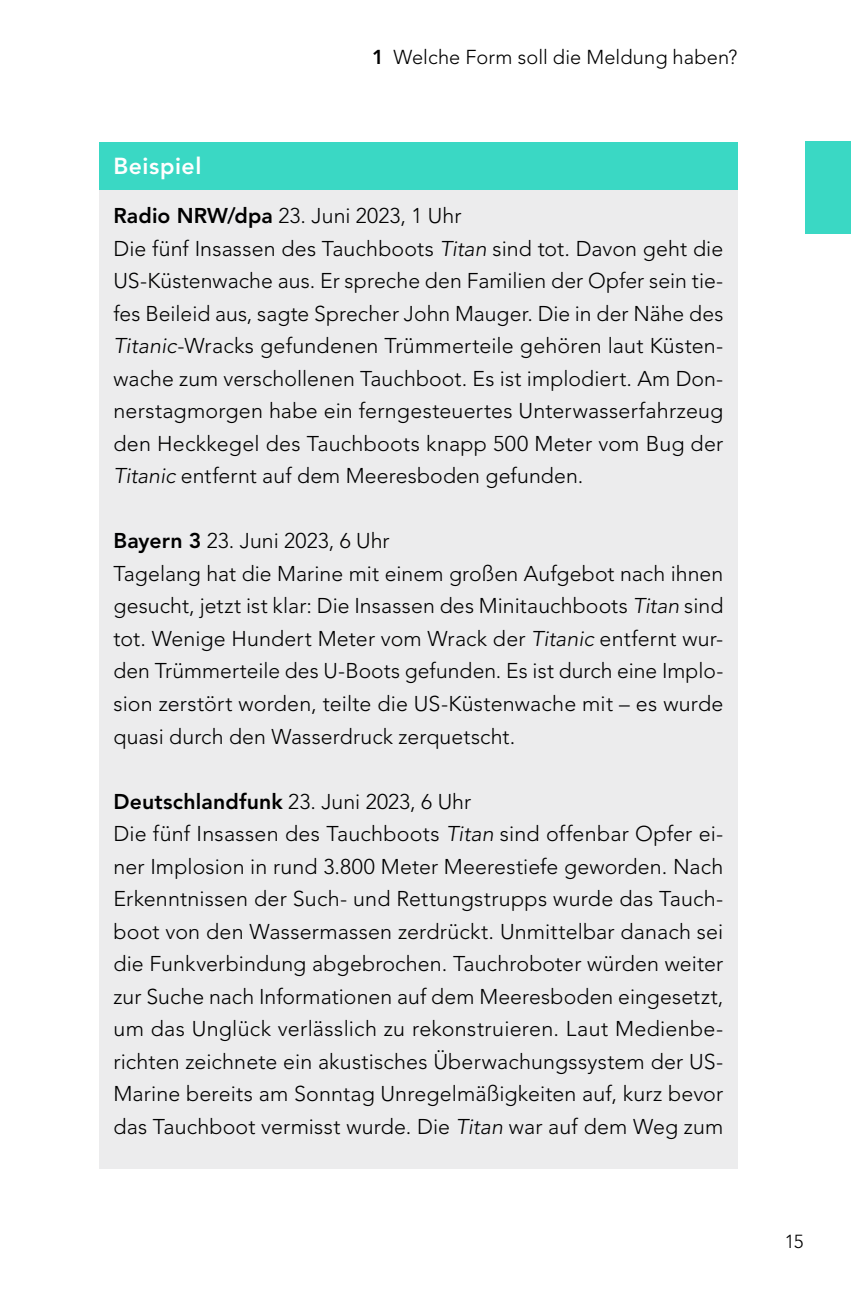
<style>
.page{position:relative;width:851px;height:1312px;background:#fff}
.page>*{position:absolute;margin:0;border:0;box-sizing:border-box;transform-origin:0 0}
.t1{font:800 23px "Avenir LT Pro";letter-spacing:.025em;color:#fff}
.t2{font:300 21.25px/32.5px "Avenir LT Pro";letter-spacing:.005em;color:#000}
.t3{font:300 20px "Avenir LT Pro";letter-spacing:.005em;color:#000}
.t4{font:300 18.75px "Avenir LT Pro";color:#000}
.s1{font-weight:800}
.s2{font-style:italic}
</style>
<div class="page">
<div style="left:99px;top:142px;width:638px;height:48px;background:#3ad8c4"></div>
<div style="left:99px;top:190px;width:638px;height:978px;background:#ececed"></div>
<div style="left:804px;top:142px;width:46px;height:92px;background:#3ad8c4"></div>
<p class="t3" style="left:372px;top:45px;width:367px"><span class="s1">1</span> Welche Form soll die Meldung haben?</p>
<p class="t1" style="left:113px;top:153px;width:89px">Beispiel</p>
<p class="t2" style="left:113px;top:199px;width:611px"><span class="s1">Radio NRW/dpa</span> 23. Juni 2023, 1 Uhr<br>Die fünf Insassen des Tauchboots <span class="s2">Titan</span> sind tot. Davon geht die US-Küstenwache aus. Er spreche den Familien der Opfer sein tie&shy;fes Beileid aus, sagte Sprecher John Mauger. Die in der Nähe des <span class="s2">Titanic</span>-Wracks gefundenen Trümmerteile gehören laut Küsten&shy;wache zum verschollenen Tauchboot. Es ist implodiert. Am Don&shy;nerstagmorgen habe ein ferngesteuertes Unterwasserfahrzeug den Heckkegel des Tauchboots knapp 500 Meter vom Bug der <span class="s2">Titanic</span> entfernt auf dem Meeresboden gefunden.</p>
<p class="t2" style="left:113px;top:524px;width:611px"><span class="s1">Bayern 3</span> 23. Juni 2023, 6 Uhr<br>Tagelang hat die Marine mit einem großen Aufgebot nach ihnen gesucht, jetzt ist klar: Die Insassen des Minitauchboots <span class="s2">Titan</span> sind tot. Wenige Hundert Meter vom Wrack der <span class="s2">Titanic</span> entfernt wur&shy;den Trümmerteile des U-Boots gefunden. Es ist durch eine Implo&shy;sion zerstört worden, teilte die US-Küstenwache mit – es wurde quasi durch den Wasserdruck zerquetscht.</p>
<p class="t2" style="left:113px;top:784px;width:611px"><span class="s1">Deutschlandfunk</span> 23. Juni 2023, 6 Uhr<br>Die fünf Insassen des Tauchboots <span class="s2">Titan</span> sind offenbar Opfer ei&shy;ner Implosion in rund 3.800 Meter Meerestiefe geworden. Nach Erkenntnissen der Such- und Rettungstrupps wurde das Tauch&shy;boot von den Wassermassen zerdrückt. Unmittelbar danach sei die Funkverbindung abgebrochen. Tauchroboter würden weiter zur Suche nach Informationen auf dem Meeresboden eingesetzt, um das Unglück verlässlich zu rekonstruieren. Laut Medienbe&shy;richten zeichnete ein akustisches Überwachungssystem der US-Marine bereits am Sonntag Unregelmäßigkeiten auf, kurz bevor das Tauchboot vermisst wurde. Die <span class="s2">Titan</span> war auf dem Weg zum</p>
<p class="t4" style="left:784px;top:1229px;width:20px">15</p>
</div>
